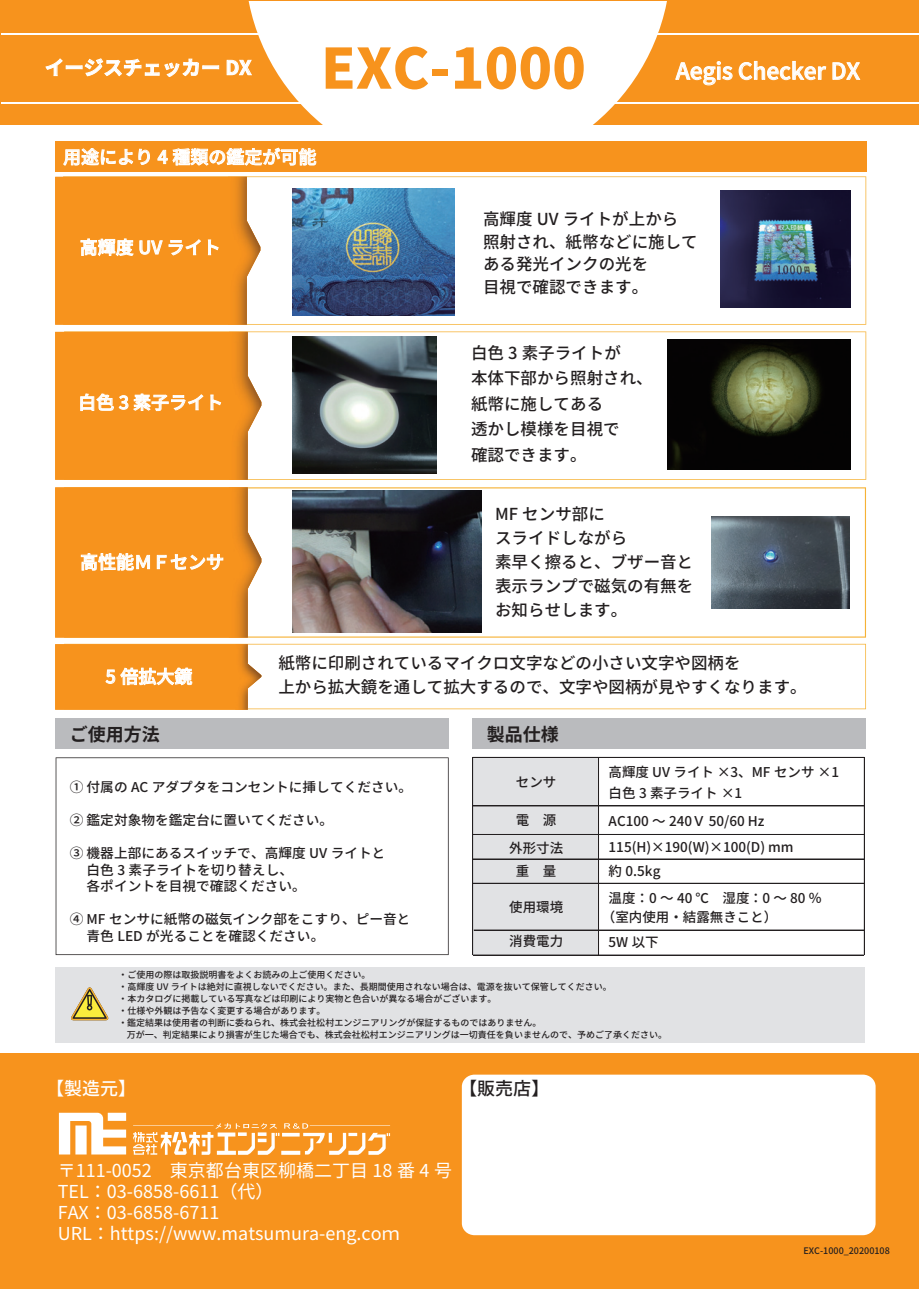
<style>
.page{position:relative;width:919px;height:1289px;background:#fff}
.page>*{position:absolute;margin:0;border:0;box-sizing:border-box;transform-origin:0 0}
.t1{font:900 55.5px "Noto Sans CJ Kjp";color:#f7931d}
.t2{font:500 22.5px "Noto Sans CJ Kjp";color:#fff}
.t3{font:700 19.5px "Noto Sans CJ Kjp";color:#fff}
.t4{font:500 18px "Noto Sans CJ Kjp";color:#fff}
.t5{font:700 18px "Noto Sans CJ Kjp";color:#231f20}
.t6{font:500 18px "Noto Sans CJ Kjp";color:#231f20}
.t7{font:17.85px/21px "Noto Sans CJ Kjp";color:#fff}
.t8{font:500 16.5px/24px "Noto Sans CJ Kjp";color:#231f20}
.t9{font:500 13.5px/16.5px "Noto Sans CJ Kjp";color:#231f20}
.t10{font:500 9px/12px "Noto Sans CJ Kjp";color:#231f20}
</style>
<div class="page">
<div style="left:472px;top:757px;width:126px;height:198px;background:#e1e2e4"></div>
<div style="left:0;top:1053px;width:918px;height:235px;background:#f7931d"></div>
<div style="left:462px;top:1074px;width:413px;height:161px;background:#fff;border-radius:12px"></div>
<div style="left:55px;top:967px;width:809px;height:76px;background:#e1e2e4"></div>
<svg style="left:71px;top:987px;width:38px;height:33px"></svg>
<div style="left:472px;top:719px;width:393px;height:30px;background:#babbbe"></div>
<div style="left:55px;top:141px;width:811px;height:30px;background:#f7931d"></div>
<div style="left:0;top:0;width:918px;height:125px;background:#f7931d"></div>
<svg style="left:245px;top:1px;width:426px;height:124px;background:#fdefdf"></svg>
<hr style="left:1px;top:33px;width:917px;height:2px;background:#fff">
<hr style="left:1px;top:103px;width:917px;height:1px;background:#fff">
<svg style="left:45px;top:58px;width:174px;height:19px"></svg>
<svg style="left:227px;top:60px;width:25px;height:15px"></svg>
<svg style="left:675px;top:61px;width:57px;height:25px"></svg>
<svg style="left:738px;top:61px;width:88px;height:20px"></svg>
<svg style="left:832px;top:62px;width:28px;height:18px"></svg>
<svg style="left:63px;top:148px;width:87px;height:18px"></svg>
<svg style="left:158px;top:147px;width:158px;height:19px"></svg>
<svg style="left:261px;top:487px;width:605px;height:150px"></svg>
<svg style="left:55px;top:487px;width:206px;height:150px;background:#f59a2f"></svg>
<svg style="left:64px;top:643px;width:802px;height:66px"></svg>
<svg style="left:55px;top:644px;width:206px;height:65px;background:#f59c33"></svg>
<hr style="left:473px;top:929px;width:391px;height:1px;background:#231f20">
<hr style="left:472px;top:757px;width:392px;height:1px;background:#231f20">
<hr style="left:472px;top:834px;width:392px;height:1px;background:#231f20">
<hr style="left:472px;top:858px;width:392px;height:1px;background:#231f20">
<hr style="left:472px;top:883px;width:392px;height:1px;background:#231f20">
<hr style="left:472px;top:757px;width:1px;height:198px;background:#231f20">
<hr style="left:598px;top:757px;width:1px;height:198px;background:#231f20">
<hr style="left:864px;top:757px;width:1px;height:198px;background:#231f20">
<hr style="left:473px;top:954px;width:390px;height:1px;background:#231f20">
<svg style="left:56px;top:757px;width:392px;height:198px"></svg>
<div style="left:55px;top:719px;width:393px;height:30px;background:#babbbe"></div>
<svg style="left:133px;top:1123px;width:257px;height:31px"></svg>
<svg style="left:59px;top:1112px;width:67px;height:42px"></svg>
<svg style="left:64px;top:331px;width:802px;height:149px"></svg>
<svg style="left:55px;top:332px;width:206px;height:148px;background:#f5992e"></svg>
<img style="left:667px;top:339px;width:183px;height:130px">
<svg style="left:63px;top:176px;width:803px;height:149px"></svg>
<svg style="left:55px;top:177px;width:205px;height:148px;background:#f59a2f"></svg>
<img style="left:292px;top:188px;width:162px;height:127px">
<hr style="left:472px;top:805px;width:392px;height:1px;background:#231f20">
<img style="left:292px;top:336px;width:145px;height:137px">
<img style="left:711px;top:516px;width:138px;height:93px">
<img style="left:292px;top:491px;width:189px;height:141px">
<img style="left:720px;top:191px;width:130px;height:116px">
<h3 class="t3" style="left:45px;top:57px;width:208px">イージスチェッカー DX</h3>
<h1 class="t1" style="left:321px;top:37px;width:266px">EXC-1000</h1>
<h2 class="t2" style="left:675px;top:58px;width:185px">Aegis Checker DX</h2>
<h3 class="t4" style="left:63px;top:147px;width:255px">用途により 4 種類の鑑定が可能</h3>
<h3 class="t4" style="left:80px;top:237px;width:142px">高輝度 UV ライト</h3>
<h3 class="t4" style="left:78px;top:392px;width:146px">白色 3 素子ライト</h3>
<h3 class="t4" style="left:80px;top:552px;width:145px">高性能ＭＦセンサ</h3>
<h3 class="t8" style="left:483px;top:208px;width:216px;line-height:22.5px">高輝度 UV ライトが上から照射され、紙幣などに施してある発光インクの光を<br>目視で確認できます。</h3>
<h3 class="t8" style="left:471px;top:340px;width:183px;line-height:25.5px">白色 3 素子ライトが<br>本体下部から照射され、紙幣に施してある<br>透かし模様を目視で<br>確認できます。</h3>
<h3 class="t8" style="left:495px;top:502px;width:199px">MF センサ部に<br>スライドしながら<br>素早く擦ると、ブザー音と表示ランプで磁気の有無をお知らせします。</h3>
<h3 class="t4" style="left:106px;top:666px;width:88px">5 倍拡大鏡</h3>
<h3 class="t8" style="left:278px;top:651px;width:530px">紙幣に印刷されているマイクロ文字などの小さい文字や図柄を<br>上から拡大鏡を通して拡大するので、文字や図柄が見やすくなります。</h3>
<h3 class="t5" style="left:70px;top:724px;width:91px">ご使用方法</h3>
<h3 class="t5" style="left:486px;top:724px;width:73px">製品仕様</h3>
<h3 class="t9" style="left:70px;top:779px;width:344px">① 付属の AC アダプタをコンセントに挿してください。</h3>
<h3 class="t9" style="left:70px;top:812px;width:265px">② 鑑定対象物を鑑定台に置いてください。</h3>
<h3 class="t9" style="left:70px;top:845px;width:317px">③ 機器上部にあるスイッチで、高輝度 UV ライトと　 白色 3 素子ライトを切り替えし、<br>　 各ポイントを目視で確認ください。</h3>
<h3 class="t9" style="left:70px;top:911px;width:342px">④ MF センサに紙幣の磁気インク部をこすり、ピー音と　 青色 LED が光ることを確認ください。</h3>
<h3 class="t9" style="left:516px;top:774px;width:42px">センサ</h3>
<h3 class="t9" style="left:509px;top:805px;width:55px;line-height:28.2px;text-align:center">電　源外形寸法</h3>
<h3 class="t9" style="left:516px;top:863px;width:42px">重　量</h3>
<h3 class="t9" style="left:509px;top:898px;width:55px">使用環境</h3>
<h3 class="t9" style="left:509px;top:933px;width:55px">消費電力</h3>
<h3 class="t9" style="left:608px;top:761px;width:232px;line-height:21px">高輝度 UV ライト ×3、MF センサ ×1白色 3 素子ライト ×1</h3>
<h3 class="t9" style="left:608px;top:807px;width:186px;line-height:26.5px">AC100 ～ 240Ｖ 50/60 Hz<br>115(H)×190(W)×100(D) mm</h3>
<h3 class="t9" style="left:608px;top:858px;width:215px;line-height:26.7px">約 0.5kg<br>温度：0 ～ 40 ℃　湿度 ： 0 ～ 80 ％</h3>
<h3 class="t9" style="left:608px;top:905px;width:170px;line-height:25px;text-indent:-7px">（室内使用・結露無きこと）<br>5W 以下</h3>
<p class="t10" style="left:118px;top:969px;width:495px">・ご使用の際は取扱説明書をよくお読みの上ご使用ください。<br>・高輝度 UV ライトは絶対に直視しないでください。また、長期間使用されない場合は、電源を抜いて保管してください。・本カタログに掲載している写真などは印刷により実物と色合いが異なる場合がございます。<br>・仕様や外観は予告なく変更する場合があります。<br>・ 鑑定結果は使用者の判断に委ねられ、株式会社松村エンジニアリングが保証するものではありません。</p>
<p class="t10" style="left:127px;top:1029px;width:541px">万が一、判定結果により損害が生じた場合でも、株式会社松村エンジニアリングは一切責任を負いませんので、予めご了承ください。</p>
<h3 class="t4" style="left:46px;top:1078px;width:92px">【製造元】</h3>
<h3 class="t6" style="left:459px;top:1078px;width:91px">【販売店】</h3>
<h3 class="t7" style="left:58px;top:1160px;width:396px">〒111-0052　東京都台東区柳橋二丁目 18 番 4 号<br>TEL：03-6858-6611（代）<br>FAX：03-6858-6711　<br>URL：https://www.matsumura-eng.coｍ</h3>
<p class="t10" style="left:803px;top:1244px;width:88px">EXC-1000_20200108</p>
</div>
